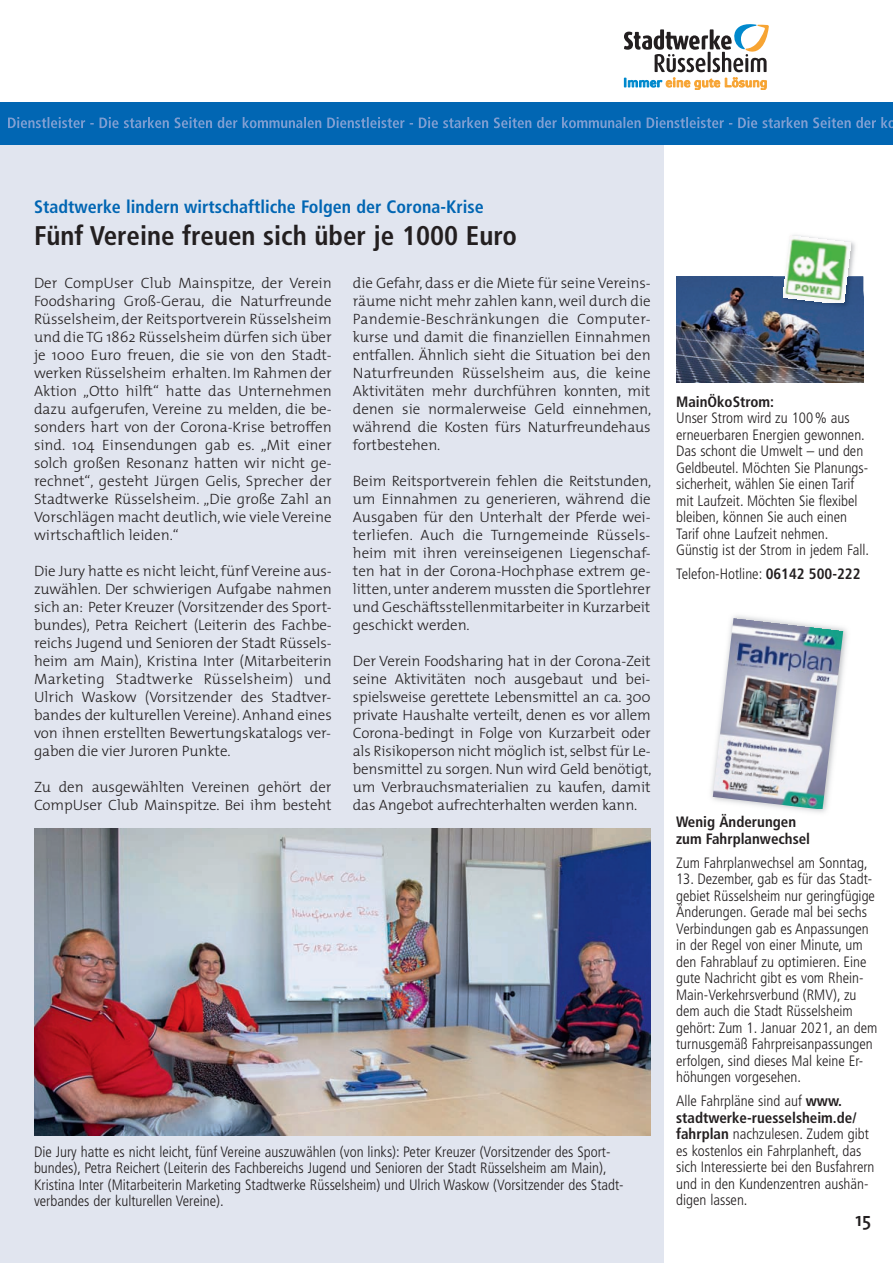
<style>
.page{position:relative;width:893px;height:1263px;background:#fff}
.page>*{position:absolute;margin:0;border:0;box-sizing:border-box;transform-origin:0 0}
.t1{font:700 condensed 27px "Frutiger";color:#231f20}
.t2{font:600 19.5px "The Mix";color:#231f20}
.t3{font:700 condensed 18px "Frutiger";color:#0166b3}
.t4{font:300 15px/18px "The Mix";letter-spacing:-.005em;color:#231f20;text-align:justify}
.t5{font:300 condensed 15px/16.5px "Frutiger";color:#231f20}
.t6{font:700 condensed 15px/16.5px "Frutiger";color:#231f20}
.s1{font-weight:700}
</style>
<div class="page">
<div style="left:0;top:145px;width:663px;height:1118px;background:#e1e5ef"></div>
<div style="left:0;top:102px;width:893px;height:43px;background:#0166b3"></div>
<svg style="left:624px;top:24px;width:145px;height:66px"></svg>
<img style="left:34px;top:829px;width:617px;height:306px">
<img style="left:676px;top:276px;width:187px;height:107px">
<img style="left:850px;top:241px;width:14px;height:56px">
<img style="left:769px;top:276px;width:94px;height:46px">
<img style="left:783px;top:235px;width:67px;height:68px">
<img style="left:711px;top:615px;width:137px;height:198px">
<img style="left:713px;top:618px;width:130px;height:191px">
<p class="t3" style="left:34px;top:200px;width:451px">Stadtwerke lindern wirtschaftliche Folgen der Corona-Krise</p>
<h1 class="t1" style="left:34px;top:225px;width:485px">Fünf Vereine freuen sich über je 1000 Euro</h1>
<p class="t4" style="left:34px;top:273px;width:299px">Der CompUser Club Mainspitze, der Verein Foodsharing Groß-Gerau, die Naturfreunde Rüsselsheim, der Reitsportverein Rüsselsheim und die TG 1862 Rüsselsheim dürfen sich über je 1000 Euro freuen, die sie von den Stadt&shy;werken Rüsselsheim erhalten. Im Rahmen der Aktion „Otto hilft“ hatte das Unternehmen dazu aufgerufen, Vereine zu melden, die be&shy;sonders hart von der Corona-Krise betroffen sind. 104 Einsendungen gab es. „Mit einer solch großen Resonanz hatten wir nicht ge&shy;rechnet“, gesteht Jürgen Gelis, Sprecher der Stadtwerke Rüsselsheim. „Die große Zahl an Vorschlägen macht deutlich, wie viele Vereine wirtschaftlich leiden.“</p>
<p class="t4" style="left:34px;top:561px;width:299px">Die Jury hatte es nicht leicht, fünf Vereine aus&shy;zuwählen. Der schwierigen Aufgabe nahmen sich an: Peter Kreuzer (Vorsitzender des Sport&shy;bundes), Petra Reichert (Leiterin des Fachbe&shy;reichs Jugend und Senioren der Stadt Rüssels&shy;heim am Main), Kristina Inter (Mitarbeiterin Marketing Stadtwerke Rüsselsheim) und Ulrich Waskow (Vorsitzender des Stadtver&shy;bandes der kulturellen Vereine). Anhand eines von ihnen erstellten Bewertungskatalogs ver&shy;gaben die vier Juroren Punkte.</p>
<p class="t4" style="left:34px;top:777px;width:299px">Zu den ausgewählten Vereinen gehört der<br>CompUser Club Mainspitze. Bei ihm besteht</p>
<p class="t4" style="left:353px;top:273px;width:300px">die Gefahr, dass er die Miete für seine Vereins&shy;räume nicht mehr zahlen kann, weil durch die Pandemie-Beschränkungen die Computer&shy;kurse und damit die finanziellen Einnahmen entfallen. Ähnlich sieht die Situation bei den Naturfreunden Rüsselsheim aus, die keine Aktivitäten mehr durchführen konnten, mit denen sie normalerweise Geld einnehmen, während die Kosten fürs Naturfreundehaus fortbestehen.</p>
<p class="t4" style="left:353px;top:471px;width:300px">Beim Reitsportverein fehlen die Reitstunden, um Einnahmen zu generieren, während die Ausgaben für den Unterhalt der Pferde wei&shy;terliefen. Auch die Turngemeinde Rüssels&shy;heim mit ihren vereinseigenen Liegenschaf&shy;ten hat in der Corona-Hochphase extrem ge&shy;litten, unter anderem mussten die Sportlehrer und Geschäftsstellenmitarbeiter in Kurzarbeit geschickt werden.</p>
<p class="t4" style="left:353px;top:651px;width:300px">Der Verein Foodsharing hat in der Corona-Zeit seine Aktivitäten noch ausgebaut und bei&shy;spielsweise gerettete Lebensmittel an ca. 300 private Haushalte verteilt, denen es vor allem Corona-bedingt in Folge von Kurzarbeit oder als Risikoperson nicht möglich ist, selbst für Le&shy;bensmittel zu sorgen. Nun wird Geld benötigt, um Verbrauchsmaterialien zu kaufen, damit das Angebot aufrechterhalten werden kann.</p>
<p class="t5" style="left:34px;top:1144px;width:591px">Die Jury hatte es nicht leicht, fünf Vereine auszuwählen (von links): Peter Kreuzer (Vorsitzender des Sport&shy;bundes), Petra Reichert (Leiterin des Fachbereichs Jugend und Senioren der Stadt Rüsselsheim am Main), Kristina Inter (Mitarbeiterin Marketing Stadtwerke Rüsselsheim) und Ulrich Waskow (Vorsitzender des Stadt&shy;verbandes der kulturellen Vereine).</p>
<p class="t6" style="left:676px;top:394px;width:100px">MainÖkoStrom:</p>
<p class="t5" style="left:676px;top:411px;width:195px">Unser Strom wird zu 100% aus erneuerbaren Energien gewonnen.<br>Das schont die Umwelt – und den<br>Geldbeutel. Möchten Sie Planungs&shy;sicherheit, wählen Sie einen Tarif mit Laufzeit. Möchten Sie flexibel bleiben, können Sie auch einen<br>Tarif ohne Laufzeit nehmen.<br>Günstig ist der Strom in jedem Fall.</p>
<p class="t5" style="left:676px;top:567px;width:186px">Telefon-Hotline: <span class="s1">06142 500-222</span></p>
<p class="t6" style="left:676px;top:815px;width:136px">Wenig Änderungen zum Fahrplanwechsel</p>
<p class="t5" style="left:676px;top:856px;width:193px">Zum Fahrplanwechsel am Sonntag,</p>
<p class="t5" style="left:676px;top:872px;width:203px">13. Dezember, gab es für das Stadt&shy;gebiet Rüsselsheim nur geringfügige Änderungen. Gerade mal bei sechs Verbindungen gab es Anpassungen in der Regel von einer Minute, um den Fahrablauf zu optimieren. Eine gute Nachricht gibt es vom Rhein-Main-Verkehrsverbund (RMV), zu dem auch die Stadt Rüsselsheim gehört: Zum 1. Januar 2021, an dem turnusgemäß Fahrpreisanpassungen erfolgen, sind dieses Mal keine Er&shy;höhungen vorgesehen.</p>
<p class="t5" style="left:676px;top:1094px;width:200px">Alle Fahrpläne sind auf <span class="s1">www. stadtwerke-ruesselsheim.de/ fahrplan</span> nachzulesen. Zudem gibt es kostenlos ein Fahrplanheft, das sich Interessierte bei den Busfahrern und in den Kundenzentren aushän&shy;digen lassen.</p>
<h2 class="t2" style="left:855px;top:1203px;width:17px">15</h2>
</div>
